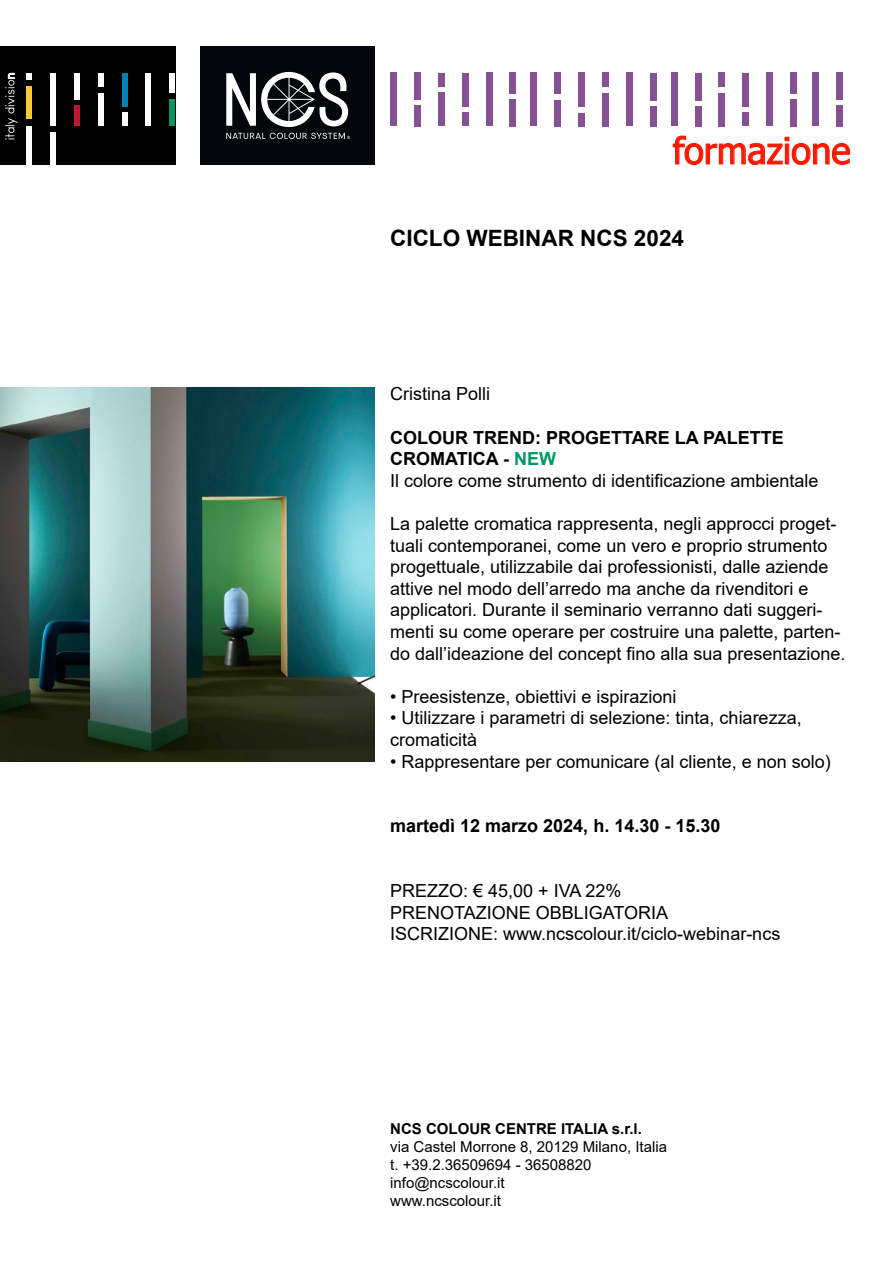
<style>
.page{position:relative;width:893px;height:1263px;background:#fff}
.page>*{position:absolute;margin:0;border:0;box-sizing:border-box;transform-origin:0 0}
.t1{font:36.45px "Tahoma";color:#ff1800}
.t2{font:700 22.5px "Arial";color:#000}
.t3{font:18px/21.6px "Arial";color:#000}
.t4{font:700 18px "Arial";color:#000}
.t5{font:15px/18px "Arial";color:#000}
.t6{font:700 15px "Arial";color:#000}
.s1{font-weight:700}
.s2{font-weight:700;color:#009863}
</style>
<div class="page">
<hr style="left:374px;top:388px;width:519px;height:1px;background:#000">
<svg style="left:672px;top:135px;width:178px;height:30px"></svg>
<div style="left:415px;top:73px;width:6px;height:27px;background:#865193"></div>
<div style="left:438px;top:73px;width:7px;height:13px;background:#865193"></div>
<div style="left:462px;top:73px;width:6px;height:33px;background:#865193"></div>
<div style="left:486px;top:73px;width:6px;height:53px;background:#865193"></div>
<div style="left:510px;top:72px;width:6px;height:22px;background:#865193"></div>
<div style="left:510px;top:99px;width:6px;height:27px;background:#865193"></div>
<div style="left:531px;top:72px;width:6px;height:54px;background:#865193"></div>
<div style="left:554px;top:72px;width:6px;height:22px;background:#865193"></div>
<div style="left:554px;top:100px;width:6px;height:26px;background:#865193"></div>
<div style="left:578px;top:72px;width:6px;height:35px;background:#865193"></div>
<div style="left:602px;top:72px;width:6px;height:15px;background:#865193"></div>
<div style="left:602px;top:93px;width:6px;height:33px;background:#865193"></div>
<div style="left:626px;top:73px;width:6px;height:53px;background:#865193"></div>
<div style="left:650px;top:73px;width:6px;height:27px;background:#865193"></div>
<div style="left:650px;top:106px;width:6px;height:20px;background:#865193"></div>
<div style="left:672px;top:73px;width:6px;height:53px;background:#865193"></div>
<div style="left:766px;top:73px;width:6px;height:53px;background:#865193"></div>
<div style="left:812px;top:73px;width:6px;height:53px;background:#865193"></div>
<div style="left:578px;top:113px;width:6px;height:13px;background:#865193"></div>
<div style="left:462px;top:112px;width:6px;height:14px;background:#865193"></div>
<div style="left:391px;top:73px;width:6px;height:53px;background:#865193"></div>
<div style="left:415px;top:105px;width:6px;height:21px;background:#865193"></div>
<div style="left:438px;top:92px;width:7px;height:34px;background:#865193"></div>
<div style="left:695px;top:73px;width:6px;height:27px;background:#865193"></div>
<div style="left:695px;top:106px;width:6px;height:20px;background:#865193"></div>
<div style="left:719px;top:73px;width:6px;height:14px;background:#865193"></div>
<div style="left:719px;top:93px;width:6px;height:33px;background:#865193"></div>
<div style="left:743px;top:73px;width:6px;height:33px;background:#865193"></div>
<div style="left:743px;top:112px;width:6px;height:14px;background:#865193"></div>
<div style="left:790px;top:73px;width:6px;height:21px;background:#865193"></div>
<div style="left:790px;top:99px;width:6px;height:27px;background:#865193"></div>
<div style="left:836px;top:73px;width:6px;height:27px;background:#865193"></div>
<div style="left:836px;top:105px;width:6px;height:21px;background:#865193"></div>
<div style="left:0;top:47px;width:175px;height:118px;background:#000"></div>
<div style="left:169px;top:100px;width:6px;height:26px;background:#009863"></div>
<div style="left:169px;top:73px;width:6px;height:20px;background:#fff"></div>
<div style="left:145px;top:73px;width:6px;height:53px;background:#fff"></div>
<div style="left:50px;top:73px;width:6px;height:53px;background:#fff"></div>
<div style="left:74px;top:73px;width:6px;height:27px;background:#fff"></div>
<div style="left:122px;top:73px;width:6px;height:33px;background:#0080b4"></div>
<div style="left:122px;top:113px;width:6px;height:13px;background:#fff"></div>
<div style="left:98px;top:93px;width:6px;height:33px;background:#fff"></div>
<div style="left:98px;top:73px;width:6px;height:13px;background:#fff"></div>
<div style="left:50px;top:133px;width:6px;height:32px;background:#fff"></div>
<div style="left:26px;top:86px;width:6px;height:33px;background:#fdc937"></div>
<div style="left:74px;top:106px;width:6px;height:20px;background:#bf1730"></div>
<div style="left:26px;top:73px;width:6px;height:7px;background:#fff"></div>
<div style="left:26px;top:126px;width:6px;height:39px;background:#fff"></div>
<svg style="left:5px;top:72px;width:13px;height:68px"></svg>
<div style="left:200px;top:47px;width:175px;height:118px;background:#03060a"></div>
<svg style="left:226px;top:71px;width:124px;height:68px"></svg>
<img style="left:0;top:387px;width:374px;height:374px">
<h1 class="t1" style="left:673px;top:126px;width:179px">formazione</h1>
<p class="t2" style="left:390px;top:223px;width:295px">CICLO WEBINAR NCS 2024</p>
<p class="t3" style="left:390px;top:383px;width:102px">Cristina Polli</p>
<p class="t3" style="left:390px;top:426px;width:430px"><span class="s1">COLOUR TREND: PROGETTARE LA PALETTE<br>CROMATICA -</span> <span class="s2">NEW<br></span>Il colore come strumento di identificazione ambientale</p>
<p class="t3" style="left:390px;top:513px;width:457px">La palette cromatica rappresenta, negli approcci proget&shy;tuali contemporanei, come un vero e proprio strumento progettuale, utilizzabile dai professionisti, dalle aziende attive nel modo dell’arredo ma anche da rivenditori e applicatori. Durante il seminario verranno dati suggeri&shy;menti su come operare per costruire una palette, parten&shy;do dall’ideazione del concept fino alla sua presentazione.</p>
<p class="t3" style="left:390px;top:685px;width:288px">• Preesistenze, obiettivi e ispirazioni</p>
<p class="t3" style="left:390px;top:707px;width:413px">• Utilizzare i parametri di selezione: tinta, chiarezza, cromaticità</p>
<p class="t3" style="left:390px;top:750px;width:442px">• Rappresentare per comunicare (al cliente, e non solo)</p>
<p class="t4" style="left:390px;top:813px;width:332px">martedì 12 marzo 2024, h. 14.30 - 15.30</p>
<p class="t3" style="left:390px;top:880px;width:392px">PREZZO: € 45,00 + IVA 22%<br>PRENOTAZIONE OBBLIGATORIA<br>ISCRIZIONE: www.ncscolour.it/ciclo-webinar-ncs</p>
<p class="t6" style="left:390px;top:1118px;width:253px">NCS COLOUR CENTRE ITALIA s.r.l.</p>
<p class="t5" style="left:390px;top:1138px;width:278px">via Castel Morrone 8, 20129 Milano, Italia t. +39.2.36509694 - 36508820 info@ncscolour.it<br>www.ncscolour.it</p>
</div>
